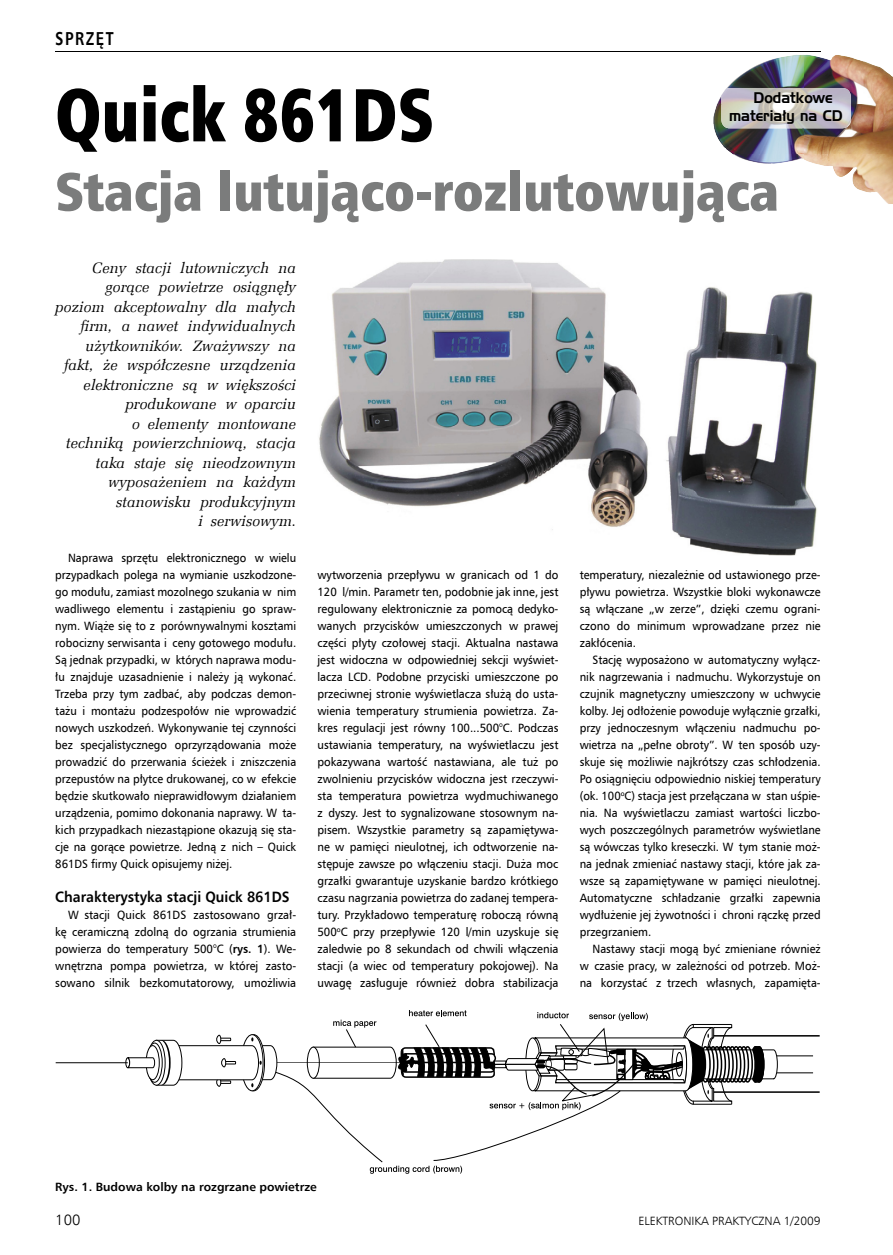
<style>
.page{position:relative;width:893px;height:1255px;background:#fff}
.page>*{position:absolute;margin:0;border:0;box-sizing:border-box;transform-origin:0 0}
.t1{font:75px "Humnst 777 X Blk Cn EU";color:#000;scale:.9 1}
.t2{font:54px "Humnst 777 X Blk Cn EU";color:#7b7c7c}
.t3{font:700 18.75px "Humnst 777 EU";letter-spacing:.1em;color:#000;scale:.8 1}
.t4{font:italic 15px/19.5px "Zapf Ellipt EU";letter-spacing:.005em;color:#000;text-align:right}
.t5{font:700 15px "Humnst 777 EU";color:#000;scale:.93 1}
.t6{font:15px/18px "Handel Gothic EU";color:#000;scale:.93 1}
.t7{font:15px "Humnst 777 Lt EU";color:#000}
.t8{font:12px/17px "Humnst 777 EU";color:#000;text-align:justify;scale:.93 1}
.t9{font:12px/17px "Humnst 777 EU";color:#000;text-align:justify;scale:.94 1}
.t10{font:700 12px "Humnst 777 EU";color:#000}
.t11{font:12px "Humnst 777 Lt EU";color:#000}
.s1{font-weight:700}
</style>
<div class="page">
<hr style="left:55px;top:51px;width:766px;height:1px;background:#000">
<img style="left:319px;top:259px;width:498px;height:297px">
<hr style="left:714px;top:1035px;width:106px;height:1px;background:#000">
<hr style="left:714px;top:1091px;width:106px;height:1px;background:#000">
<hr style="left:56px;top:1062px;width:72px;height:1px;background:#000">
<hr style="left:777px;top:1055px;width:36px;height:1px;background:#000">
<hr style="left:777px;top:1072px;width:36px;height:1px;background:#000">
<svg style="left:123px;top:1010px;width:655px;height:163px"></svg>
<img style="left:872px;top:64px;width:5px;height:128px">
<img style="left:721px;top:88px;width:130px;height:40px">
<h3 class="t3" style="left:55px;top:27px;width:75px">SPRZĘT</h3>
<h1 class="t1" style="left:55px;top:67px;width:422px">Quick 861DS</h1>
<p class="t6" style="left:729px;top:89px;width:124px;text-indent:25px">Dodatkowe materiały na CD</p>
<h2 class="t2" style="left:55px;top:157px;width:725px">Stacja lutująco-rozlutowująca</h2>
<p class="t4" style="left:55px;top:258px;width:242px">Ceny stacji lutowniczych na gorące powietrze osiągnęły poziom akceptowalny dla małych firm, a nawet indywidualnych użytkowników. Zważywszy na fakt, że współczesne urządzenia elektroniczne są w większości produkowane w oparciu<br>o elementy montowane<br>techniką powierzchniową, stacja taka staje się nieodzownym wyposażeniem na każdym stanowisku produkcyjnym<br>i serwisowym.</p>
<p class="t8" style="left:55px;top:548px;width:261px;text-indent:13px">Naprawa sprzętu elektronicznego w wielu przypadkach polega na wymianie uszkodzone&shy;go modułu, zamiast mozolnego szukania w nim wadliwego elementu i zastąpieniu go spraw&shy;nym. Wiąże się to z porównywalnymi kosztami robocizny serwisanta i ceny gotowego modułu.<br>Są jednak przypadki, w których naprawa modu&shy;łu znajduje uzasadnienie i należy ją wykonać.<br>Trzeba przy tym zadbać, aby podczas demon&shy;tażu i montażu podzespołów nie wprowadzić nowych uszkodzeń. Wykonywanie tej czynności bez specjalistycznego oprzyrządowania może prowadzić do przerwania ścieżek i zniszczenia przepustów na płytce drukowanej, co w efekcie będzie skutkowało nieprawidłowym działaniem urządzenia, pomimo dokonania naprawy. W ta&shy;kich przypadkach niezastąpione okazują się sta&shy;cje na gorące powietrze. Jedną z nich – Quick 861DS firmy Quick opisujemy niżej.</p>
<p class="t5" style="left:55px;top:887px;width:254px">Charakterystyka stacji Quick 861DS</p>
<p class="t9" style="left:55px;top:906px;width:258px;text-indent:13px">W stacji Quick 861DS zastosowano grzał&shy;kę ceramiczną zdolną do ogrzania strumienia powierza do temperatury 500°C (<span class="s1">rys. 1</span>). We&shy;wnętrzna pompa powietrza, w której zasto&shy;sowano silnik bezkomutatorowy, umożliwia</p>
<p class="t9" style="left:317px;top:565px;width:258px">wytworzenia przepływu w granicach od 1 do 120 l/min. Parametr ten, podobnie jak inne, jest regulowany elektronicznie za pomocą dedyko&shy;wanych przycisków umieszczonych w prawej części płyty czołowej stacji. Aktualna nastawa jest widoczna w odpowiedniej sekcji wyświet&shy;lacza LCD. Podobne przyciski umieszczone po przeciwnej stronie wyświetlacza służą do usta&shy;wienia temperatury strumienia powietrza. Za&shy;kres regulacji jest równy 100...500°C. Podczas ustawiania temperatury, na wyświetlaczu jest pokazywana wartość nastawiana, ale tuż po zwolnieniu przycisków widoczna jest rzeczywi&shy;sta temperatura powietrza wydmuchiwanego z dyszy. Jest to sygnalizowane stosownym na&shy;pisem. Wszystkie parametry są zapamiętywa&shy;ne w pamięci nieulotnej, ich odtworzenie na&shy;stępuje zawsze po włączeniu stacji. Duża moc grzałki gwarantuje uzyskanie bardzo krótkiego czasu nagrzania powietrza do zadanej tempera&shy;tury. Przykładowo temperaturę roboczą równą 500<sup>o</sup>C przy przepływie 120 l/min uzyskuje się zaledwie po 8 sekundach od chwili włączenia stacji (a wiec od temperatury pokojowej). Na uwagę zasługuje również dobra stabilizacja</p>
<p class="t9" style="left:580px;top:565px;width:258px">temperatury, niezależnie od ustawionego prze&shy;pływu powietrza. Wszystkie bloki wykonawcze są włączane „w zerze”, dzięki czemu ograni&shy;czono do minimum wprowadzane przez nie zakłócenia.</p>
<p class="t8" style="left:580px;top:650px;width:261px;text-indent:13px">Stację wyposażono w automatyczny wyłącz&shy;nik nagrzewania i nadmuchu. Wykorzystuje on czujnik magnetyczny umieszczony w uchwycie kolby. Jej odłożenie powoduje wyłącznie grzałki, przy jednoczesnym włączeniu nadmuchu po&shy;wietrza na „pełne obroty”. W ten sposób uzy&shy;skuje się możliwie najkrótszy czas schłodzenia.<br>Po osiągnięciu odpowiednio niskiej temperatury (ok. 100<sup>o</sup>C) stacja jest przełączana w stan uśpie&shy;nia. Na wyświetlaczu zamiast wartości liczbo&shy;wych poszczególnych parametrów wyświetlane są wówczas tylko kreseczki. W tym stanie moż&shy;na jednak zmieniać nastawy stacji, które jak za&shy;wsze są zapamiętywane w pamięci nieulotnej.<br>Automatyczne schładzanie grzałki zapewnia wydłużenie jej żywotności i chroni rączkę przed przegrzaniem.</p>
<p class="t8" style="left:580px;top:940px;width:261px;text-indent:13px">Nastawy stacji mogą być zmieniane również w czasie pracy, w zależności od potrzeb. Moż&shy;na korzystać z trzech własnych, zapamięta-</p>
<p class="t10" style="left:55px;top:1179px;width:263px">Rys. 1. Budowa kolby na rozgrzane powietrze</p>
<p class="t7" style="left:55px;top:1210px;width:27px">100</p>
<p class="t11" style="left:638px;top:1213px;width:184px">ELEKTRONIKA PRAKTYCZNA 1/2009</p>
</div>
